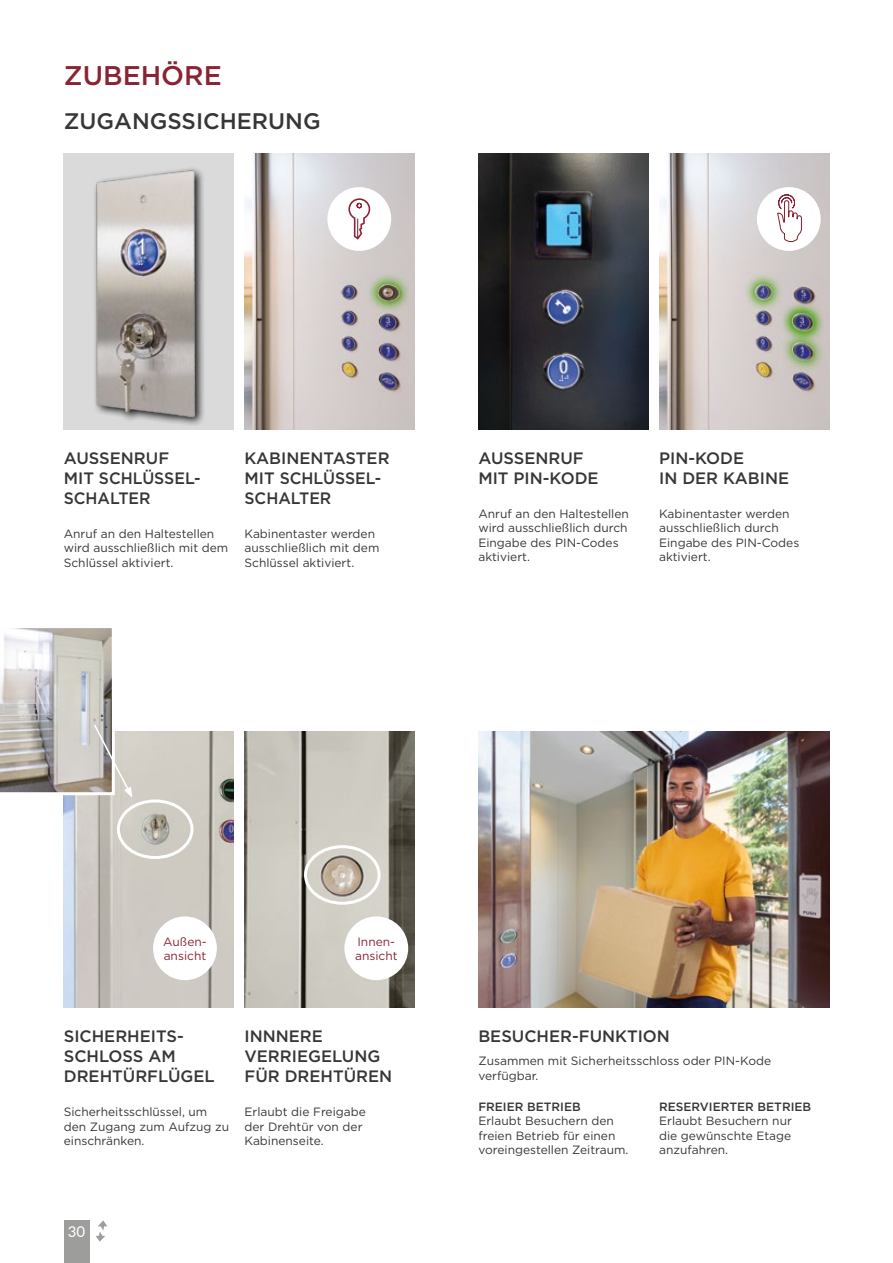
<style>
.page{position:relative;width:893px;height:1263px;background:#fff}
.page>*{position:absolute;margin:0;border:0;box-sizing:border-box;transform-origin:0 0}
.t1{font:500 27px "Gotham";color:#8a2333}
.t2{font:500 22.5px "Gotham";color:#373636}
.t3{font:500 16.5px/19.8px "Gotham";color:#373636}
.t4{font:15px "Lato";color:#fff}
.t5{font:12px/14.4px "Gotham";color:#373636}
.t6{font:500 12px "Gotham";color:#373636}
.t7{font:12px/14.4px "Gotham";color:#8a2333}
</style>
<div class="page">
<div style="left:64px;top:1220px;width:25px;height:43px;background:#9d9d9c"></div>
<svg style="left:96px;top:1220px;width:11px;height:22px"></svg>
<img style="left:244px;top:153px;width:171px;height:276px">
<img style="left:659px;top:153px;width:170px;height:276px">
<img style="left:244px;top:731px;width:171px;height:277px">
<img style="left:64px;top:731px;width:170px;height:277px">
<img style="left:478px;top:731px;width:351px;height:277px">
<div style="left:327px;top:187px;width:64px;height:64px;background:#fff;border-radius:50%"></div>
<div style="left:344px;top:916px;width:64px;height:64px;background:#fff;border-radius:50%"></div>
<div style="left:153px;top:916px;width:64px;height:64px;background:#fff;border-radius:50%"></div>
<div style="left:757px;top:187px;width:64px;height:64px;background:#fff;border-radius:50%"></div>
<svg style="left:348px;top:198px;width:22px;height:42px"></svg>
<svg style="left:777px;top:194px;width:25px;height:48px"></svg>
<img style="left:478px;top:153px;width:170px;height:276px">
<div style="left:117px;top:799px;width:76px;height:60px;border:3px solid #fff;border-radius:50%"></div>
<img style="left:64px;top:153px;width:170px;height:276px">
<svg style="left:0;top:628px;width:132px;height:170px"></svg>
<div style="left:304px;top:845px;width:77px;height:60px;border:3px solid #fff;border-radius:50%"></div>
<h1 class="t1" style="left:64px;top:58px;width:160px">ZUBEHÖRE</h1>
<h2 class="t2" style="left:64px;top:106px;width:258px">ZUGANGSSICHERUNG</h2>
<h3 class="t3" style="left:64px;top:448px;width:138px">AUSSENRUF<br>MIT SCHLÜSSEL-<br>SCHALTER</h3>
<p class="t5" style="left:64px;top:526px;width:166px">Anruf an den Haltestellen wird ausschließlich mit dem<br>Schlüssel aktiviert.</p>
<h3 class="t3" style="left:244px;top:448px;width:147px">KABINENTASTER<br>MIT SCHLÜSSEL-<br>SCHALTER</h3>
<p class="t5" style="left:244px;top:526px;width:136px">Kabinentaster werden ausschließlich mit dem<br>Schlüssel aktiviert.</p>
<h3 class="t3" style="left:478px;top:448px;width:122px">AUSSENRUF<br>MIT PIN-KODE</h3>
<p class="t5" style="left:478px;top:506px;width:152px">Anruf an den Haltestellen wird ausschließlich durch<br>Eingabe des PIN-Codes aktiviert.</p>
<h3 class="t3" style="left:659px;top:448px;width:132px">PIN-KODE<br>IN DER KABINE</h3>
<p class="t5" style="left:659px;top:506px;width:142px">Kabinentaster werden ausschließlich durch<br>Eingabe des PIN-Codes aktiviert.</p>
<p class="t7" style="left:163px;top:934px;width:45px">Außen&shy;ansicht</p>
<p class="t7" style="left:355px;top:934px;width:44px">Innen&shy;ansicht</p>
<h3 class="t3" style="left:64px;top:1026px;width:152px">SICHERHEITS-<br>SCHLOSS AM<br>DREHTÜRFLÜGEL</h3>
<p class="t5" style="left:64px;top:1104px;width:167px">Sicherheitsschlüssel, um den Zugang zum Aufzug zu einschränken.</p>
<h3 class="t3" style="left:244px;top:1026px;width:149px">INNNERE<br>VERRIEGELUNG<br>FÜR DREHTÜREN</h3>
<p class="t5" style="left:244px;top:1104px;width:123px">Erlaubt die Freigabe der Drehtür von der<br>Kabinenseite.</p>
<p class="t4" style="left:68px;top:1221px;width:19px">30</p>
<h3 class="t3" style="left:478px;top:1026px;width:193px">BESUCHER-FUNKTION</h3>
<p class="t5" style="left:478px;top:1053px;width:294px">Zusammen mit Sicherheitsschloss oder PIN-Kode verfügbar.</p>
<p class="t6" style="left:478px;top:1099px;width:104px">FREIER BETRIEB</p>
<p class="t5" style="left:478px;top:1114px;width:152px">Erlaubt Besuchern den freien Betrieb für einen voreingestellen Zeitraum.</p>
<p class="t6" style="left:659px;top:1099px;width:154px">RESERVIERTER BETRIEB</p>
<p class="t5" style="left:659px;top:1114px;width:134px;text-align:justify">Erlaubt Besuchern nur die gewünschte Etage anzufahren.</p>
</div>
